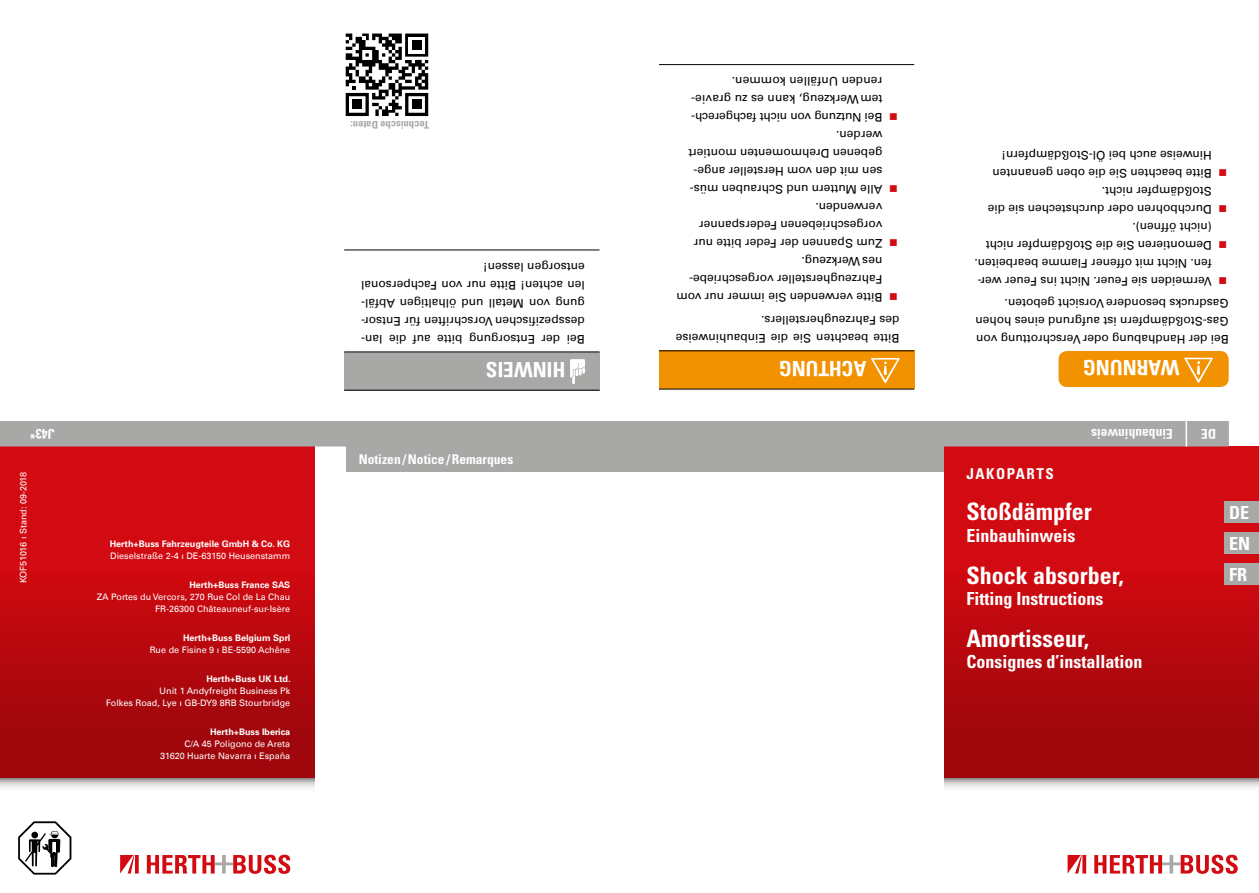
<style>
.page{position:relative;width:1259px;height:893px;background:#fff}
.page>*{position:absolute;margin:0;border:0;box-sizing:border-box;transform-origin:0 0}
.t1{font:700 condensed 24px "Univers";color:#fff}
.t2{font:700 condensed 21px "Univers";color:#fff}
.t3{font:700 condensed 18px/30.8px "Univers";color:#fff;text-align:justify}
.t4{font:700 condensed 15px "Univers";letter-spacing:.1em;color:#fff}
.t5{font:700 condensed 13.5px "Univers";color:#fff}
.t6{font:12px/18px "Univers Com 55 Roman";color:#000}
.t7{font:700 condensed 10.5px "Univers";color:#a8a8a7}
.t8{font:9px/12px "Univers Com 55 Roman";color:#fff;text-align:right}
.t9{font:700 9px "Univers";color:#fff}
.t10{font:9px "Univers";color:#fff}
.t11{font:700 9px "Univers Com 65";color:#fff}
.s1{font-family:"Univers Com 55 Roman"}
.s2{font-family:"Univers"}
</style>
<div class="page">
<div style="left:345px;top:446px;width:602px;height:26px;background:#a8a8a7"></div>
<hr style="left:344px;top:446px;width:2px;height:26px;background:#fff">
<div style="left:944px;top:446px;width:315px;height:332px;background:linear-gradient(to bottom,#df0b13,#9d060c)"></div>
<div style="left:0;top:446px;width:315px;height:332px;background:linear-gradient(to bottom,#df0b12,#9d070c)"></div>
<svg style="left:1094px;top:855px;width:143px;height:19px"></svg>
<svg style="left:1067px;top:855px;width:19px;height:18px"></svg>
<svg style="left:147px;top:855px;width:143px;height:19px"></svg>
<svg style="left:120px;top:855px;width:19px;height:18px"></svg>
<svg style="left:944px;top:778px;width:315px;height:10px"></svg>
<svg style="left:0;top:778px;width:315px;height:10px"></svg>
<svg style="left:18px;top:821px;width:53px;height:54px"></svg>
<div style="left:0;top:421px;width:1228px;height:25px;background:#a8a8a7"></div>
<hr style="left:1185px;top:421px;width:2px;height:25px;background:#fff">
<div style="left:1225px;top:502px;width:34px;height:21px;background:#a8a8a7"></div>
<div style="left:1225px;top:533px;width:34px;height:21px;background:#a8a8a7"></div>
<div style="left:1225px;top:563px;width:34px;height:22px;background:#a8a8a7"></div>
<div style="left:659px;top:351px;width:255px;height:38px;background:#f39200"></div>
<hr style="left:659px;top:389px;width:255px;height:1px;background:#000">
<hr style="left:659px;top:350px;width:255px;height:1px;background:#000">
<hr style="left:659px;top:64px;width:255px;height:1px;background:#000">
<svg style="left:871px;top:358px;width:28px;height:25px"></svg>
<div style="left:344px;top:352px;width:255px;height:38px;background:#a8a8a7"></div>
<hr style="left:344px;top:390px;width:255px;height:1px;background:#000">
<hr style="left:344px;top:352px;width:255px;height:1px;background:#000">
<hr style="left:344px;top:250px;width:255px;height:1px;background:#000">
<svg style="left:570px;top:359px;width:15px;height:25px"></svg>
<svg style="left:345px;top:33px;width:84px;height:84px"></svg>
<svg style="left:346px;top:34px;width:82px;height:82px"></svg>
<div style="left:1058px;top:351px;width:170px;height:36px;background:#f39200;border-radius:9px"></div>
<svg style="left:1184px;top:358px;width:29px;height:25px"></svg>
<p class="t7" style="left:429px;top:131px;width:80px;rotate:-180deg">Technische Daten:</p>
<p class="t6" style="left:584px;top:348px;width:225px;text-align:justify;rotate:-180deg">Bei der Entsorgung bitte auf die lan&shy;desspezifischen Vorschriften für Entsor&shy;gung von Metall und ölhaltigen Abfäl&shy;len achten! Bitte nur von Fachpersonal entsorgen lassen!</p>
<h2 class="t2" style="left:565px;top:382px;width:81px;rotate:-180deg">HINWEIS</h2>
<p class="t6" style="left:882px;top:307px;width:207px;rotate:-180deg">Bitte verwenden Sie immer nur vom<br>Fahrzeughersteller vorgeschriebe&shy;nes Werkzeug.<br>Zum Spannen der Feder bitte nur vorgeschriebenen Federspanner verwenden.<br>Alle Muttern und Schrauben müs&shy;sen mit den vom Hersteller ange&shy;gebenen Drehmomenten montiert werden.<br>Bei Nutzung von nicht fachgerech&shy;tem Werkzeug, kann es zu gravie&shy;renden Unfällen kommen.</p>
<p class="t6" style="left:899px;top:347px;width:225px;rotate:-180deg">Bitte beachten Sie die Einbauhinweise des Fahrzeugherstellers.</p>
<h2 class="t2" style="left:866px;top:381px;width:89px;rotate:-180deg">ACHTUNG</h2>
<p class="t6" style="left:1211px;top:290px;width:239px;rotate:-180deg">Vermeiden sie Feuer. Nicht ins Feuer wer&shy;fen. Nicht mit offener Flamme bearbeiten.<br>Demontieren Sie die Stoßdämpfer nicht (nicht öffnen).<br>Durchbohren oder durchstechen sie die Stoßdämpfer nicht.<br>Bitte beachten Sie die oben genannten Hinweise auch bei Öl-Stoßdämpfern!</p>
<p class="t6" style="left:1228px;top:349px;width:255px;text-align:justify;rotate:-180deg">Bei der Handhabung oder Verschrottung von Gas-Stoßdämpfern ist aufgrund eines hohen Gasdrucks besondere Vorsicht geboten.</p>
<h2 class="t2" style="left:1179px;top:381px;width:98px;rotate:-180deg">WARNUNG</h2>
<p class="t5" style="left:55px;top:442px;width:26px;rotate:-180deg">J43*</p>
<p class="t5" style="left:1172px;top:442px;width:83px;rotate:-180deg">Einbauhinweis</p>
<p class="t5" style="left:1216px;top:442px;width:16px;rotate:-180deg">DE</p>
<p class="t10" style="left:18px;top:583px;width:113px;rotate:-90deg">KOF51016 ı Stand: 09-2018</p>
<p class="t9" style="left:110px;top:538px;width:182px">Herth+Buss Fahrzeugteile GmbH &amp; Co. KG</p>
<p class="t8" style="left:110px;top:550px;width:181px">Dieselstraße 2-4 ı DE-63150 Heusenstamm</p>
<p class="t11" style="left:189px;top:580px;width:102px">Herth+Buss France SAS</p>
<p class="t8" style="left:97px;top:591px;width:195px">ZA Portes du Vercors, 270 Rue Col de La Chau</p>
<p class="t10" style="left:155px;top:604px;width:137px"><span class="s1">FR-</span>26300 Châteauneuf-sur-Isère</p>
<p class="t9" style="left:183px;top:632px;width:109px">Herth+Buss Belgium Sprl</p>
<p class="t8" style="left:150px;top:644px;width:142px">Rue de Fisine 9 ı BE-5590 Achêne</p>
<p class="t9" style="left:206px;top:673px;width:86px">Herth+Buss UK Ltd.</p>
<p class="t10" style="left:159px;top:686px;width:133px">Unit 1 Andyfreight Business Pk</p>
<p class="t8" style="left:106px;top:697px;width:186px"><span class="s2">Folkes Road, Lye</span> ı GB-DY9 8RB Stourbridge</p>
<p class="t9" style="left:210px;top:726px;width:82px">Herth+Buss Iberica</p>
<p class="t8" style="left:160px;top:738px;width:132px">C/A 45 Poligono de Areta<br>31620 Huarte Navarra ı España</p>
<p class="t5" style="left:359px;top:451px;width:156px">Notizen /Notice /Remarques</p>
<p class="t4" style="left:966px;top:465px;width:89px">JAKOPARTS</p>
<h1 class="t1" style="left:966px;top:497px;width:127px">Stoßdämpfer</h1>
<h3 class="t3" style="left:966px;top:520px;width:111px">Einbauhinweis</h3>
<h1 class="t1" style="left:966px;top:560px;width:159px">Shock absorber,</h1>
<h3 class="t3" style="left:966px;top:583px;width:138px">Fitting Instructions</h3>
<h1 class="t1" style="left:966px;top:623px;width:124px">Amortisseur,</h1>
<h3 class="t3" style="left:966px;top:646px;width:178px">Consignes d’installation</h3>
<h3 class="t3" style="left:1229px;top:497px;width:23px">DE EN FR</h3>
</div>
